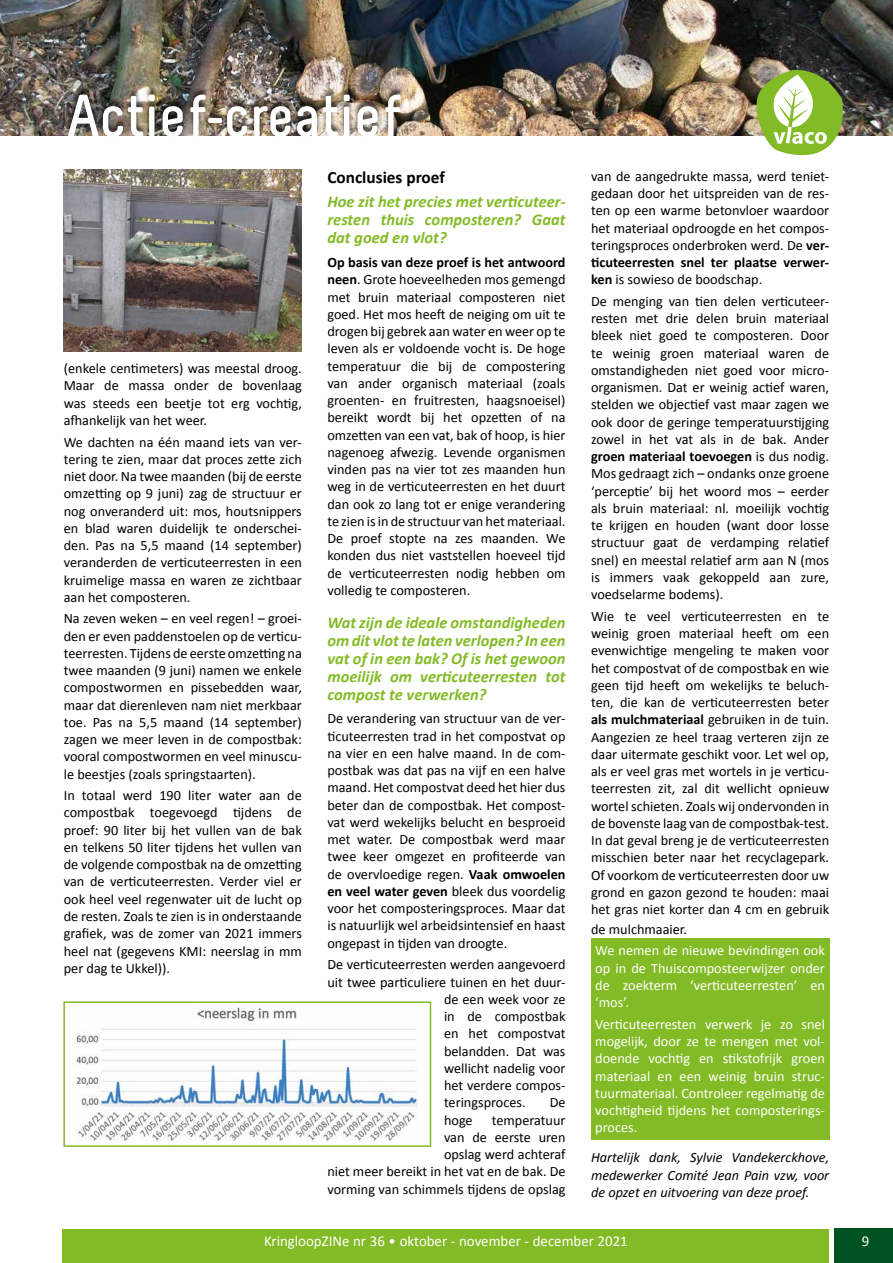
<style>
.page{position:relative;width:893px;height:1263px;background:#fff}
.page>*{position:absolute;margin:0;border:0;box-sizing:border-box;transform-origin:0 0}
.t1{font:700 60px "Melbourne";letter-spacing:-.01em;color:#fff}
.t2{font:700 17.25px "Calibri";color:#000}
.t3{font:italic 700 16.5px/18px "Calibri";color:#83bb26;text-align:justify}
.t4{font:15px "Calibri";color:#fff}
.t5{font:14.25px/17.2px "Calibri";color:#000;text-align:justify}
.t6{font:14.25px/17.2px "Calibri";color:#fff;text-align:justify}
.t7{font:italic 14.25px/17.2px "Calibri";color:#000;text-align:justify}
.s1{font-weight:700}
</style>
<div class="page">
<div style="left:63px;top:1229px;width:766px;height:34px;background:#83bb26"></div>
<div style="left:834px;top:1229px;width:59px;height:34px;background:#005321"></div>
<div style="left:591px;top:938px;width:238px;height:77px;background:#83bb26"></div>
<div style="left:591px;top:1011px;width:238px;height:129px;background:#83bb26"></div>
<img style="left:0;top:0;width:893px;height:136px">
<div style="left:64px;top:86px;width:341px;height:51px;background:#000;opacity:.75"></div>
<img style="left:76px;top:1007px;width:342px;height:135px">
<div style="left:63px;top:1001px;width:368px;height:146px;border:2px solid #83bb26"></div>
<img style="left:63px;top:170px;width:239px;height:181px">
<svg style="left:756px;top:70px;width:87px;height:85px"></svg>
<h1 class="t1" style="left:64px;top:79px;width:338px">Actief-creatief</h1>
<p class="t5" style="left:64px;top:359px;width:240px">(enkele centimeters) was meestal droog.<br>Maar de massa onder de bovenlaag was steeds een beetje tot erg vochtig, afhankelijk van het weer.</p>
<p class="t5" style="left:64px;top:432px;width:240px">We dachten na één maand iets van ver&shy;tering te zien, maar dat proces zette zich niet door. Na twee maanden (bij de eerste omzetting op 9 juni) zag de structuur er nog onveranderd uit: mos, houtsnippers en blad waren duidelijk te onderschei&shy;den. Pas na 5,5 maand (14 september) veranderden de verticuteerresten in een kruimelige massa en waren ze zichtbaar aan het composteren.</p>
<p class="t5" style="left:64px;top:609px;width:240px">Na zeven weken – en veel regen! – groei&shy;den er even paddenstoelen op de verticu&shy;teerresten. Tijdens de eerste omzetting na twee maanden (9 juni) namen we enkele compostwormen en pissebedden waar, maar dat dierenleven nam niet merkbaar toe. Pas na 5,5 maand (14 september) zagen we meer leven in de compostbak: vooral compostwormen en veel minuscu&shy;le beestjes (zoals springstaarten).</p>
<p class="t5" style="left:64px;top:786px;width:240px">In totaal werd 190 liter water aan de compostbak toegevoegd tijdens de proef: 90 liter bij het vullen van de bak en telkens 50 liter tijdens het vullen van de volgende compostbak na de omzetting van de verticuteerresten. Verder viel er ook heel veel regenwater uit de lucht op de resten. Zoals te zien is in onderstaande grafiek, was de zomer van 2021 immers heel nat (gegevens KMI: neerslag in mm per dag te Ukkel)).</p>
<p class="t2" style="left:327px;top:167px;width:119px">Conclusies proef</p>
<p class="t3" style="left:327px;top:192px;width:240px">Hoe zit het precies met verticuteer&shy;resten thuis composteren? Gaat dat goed en vlot?</p>
<p class="t5" style="left:327px;top:253px;width:240px"><span class="s1">Op basis van deze proef is het antwoord neen</span>. Grote hoeveelheden mos gemengd met bruin materiaal composteren niet goed. Het mos heeft de neiging om uit te drogen bij gebrek aan water en weer op te leven als er voldoende vocht is. De hoge temperatuur die bij de compostering van ander organisch materiaal (zoals groenten- en fruitresten, haagsnoeisel) bereikt wordt bij het opzetten of na omzetten van een vat, bak of hoop, is hier nagenoeg afwezig. Levende organismen vinden pas na vier tot zes maanden hun weg in de verticuteerresten en het duurt dan ook zo lang tot er enige verandering te zien is in de structuur van het materiaal.<br>De proef stopte na zes maanden. We konden dus niet vaststellen hoeveel tijd de verticuteerresten nodig hebben om volledig te composteren.</p>
<p class="t3" style="left:327px;top:612px;width:240px">Wat zijn de ideale omstandigheden om dit vlot te laten verlopen? In een vat of in een bak? Of is het gewoon moeilijk om verticuteerresten tot compost te verwerken?</p>
<p class="t5" style="left:327px;top:709px;width:240px">De verandering van structuur van de ver&shy;ticuteerresten trad in het compostvat op na vier en een halve maand. In de com&shy;postbak was dat pas na vijf en een halve maand. Het compostvat deed het hier dus beter dan de compostbak. Het compost&shy;vat werd wekelijks belucht en besproeid met water. De compostbak werd maar twee keer omgezet en profiteerde van de overvloedige regen. <span class="s1">Vaak omwoelen en veel water geven</span> bleek dus voordelig voor het composteringsproces. Maar dat is natuurlijk wel arbeidsintensief en haast ongepast in tijden van droogte.</p>
<p class="t5" style="left:327px;top:955px;width:240px">De verticuteerresten werden aangevoerd</p>
<p class="t5" style="left:327px;top:972px;width:240px">uit twee particuliere tuinen en het duur-</p>
<p class="t5" style="left:444px;top:990px;width:123px">de een week voor ze</p>
<p class="t5" style="left:444px;top:1007px;width:123px">in de compostbak</p>
<p class="t5" style="left:444px;top:1024px;width:123px">en het compostvat</p>
<p class="t5" style="left:444px;top:1041px;width:123px">belandden. Dat was</p>
<p class="t5" style="left:444px;top:1059px;width:123px">wellicht nadelig voor</p>
<p class="t5" style="left:444px;top:1076px;width:123px">het verdere compos-</p>
<p class="t5" style="left:444px;top:1093px;width:83px">teringsproces.</p>
<p class="t5" style="left:550px;top:1093px;width:17px">De</p>
<p class="t5" style="left:444px;top:1110px;width:30px">hoge</p>
<p class="t5" style="left:327px;top:1110px;width:240px;text-align:right">temperatuur<br>van de eerste uren<br>opslag werd achteraf<br>niet meer bereikt in het vat en de bak. De vorming van schimmels tijdens de opslag</p>
<p class="t5" style="left:591px;top:167px;width:240px">van de aangedrukte massa, werd teniet&shy;gedaan door het uitspreiden van de res&shy;ten op een warme betonvloer waardoor het materiaal opdroogde en het compos&shy;teringsproces onderbroken werd. De <span class="s1">ver&shy;ticuteerresten snel ter plaatse verwer&shy;ken</span> is sowieso de boodschap.</p>
<p class="t5" style="left:591px;top:292px;width:240px">De menging van tien delen verticuteer&shy;resten met drie delen bruin materiaal bleek niet goed te composteren. Door te weinig groen materiaal waren de omstandigheden niet goed voor micro&shy;organismen. Dat er weinig actief waren, stelden we objectief vast maar zagen we ook door de geringe temperatuurstijging zowel in het vat als in de bak. Ander <span class="s1">groen materiaal toevoegen</span> is dus nodig.<br>Mos gedraagt zich – ondanks onze groene ‘perceptie’ bij het woord mos – eerder als bruin materiaal: nl. moeilijk vochtig te krijgen en houden (want door losse structuur gaat de verdamping relatief snel) en meestal relatief arm aan N (mos is immers vaak gekoppeld aan zure, voedselarme bodems).</p>
<p class="t5" style="left:591px;top:607px;width:240px">Wie te veel verticuteerresten en te weinig groen materiaal heeft om een evenwichtige mengeling te maken voor het compostvat of de compostbak en wie geen tijd heeft om wekelijks te beluch&shy;ten, die kan de verticuteerresten beter <span class="s1">als mulchmateriaal</span> gebruiken in de tuin.<br>Aangezien ze heel traag verteren zijn ze daar uitermate geschikt voor. Let wel op, als er veel gras met wortels in je verticu&shy;teerresten zit, zal dit wellicht opnieuw wortel schieten. Zoals wij ondervonden in de bovenste laag van de compostbak-test.<br>In dat geval breng je de verticuteerresten misschien beter naar het recyclagepark.<br>Of voorkom de verticuteerresten door uw grond en gazon gezond te houden: maai het gras niet korter dan 4 cm en gebruik</p>
<p class="t5" style="left:591px;top:920px;width:97px">de mulchmaaier.</p>
<p class="t6" style="left:595px;top:941px;width:231px">We nemen de nieuwe bevindingen ook op in de Thuiscomposteerwijzer onder de zoekterm ‘verticuteerresten’ en ‘mos’.</p>
<p class="t6" style="left:595px;top:1015px;width:231px">Verticuteerresten verwerk je zo snel mogelijk, door ze te mengen met vol&shy;doende vochtig en stikstofrijk groen materiaal en een weinig bruin struc&shy;tuurmateriaal. Controleer regelmatig de vochtigheid tijdens het composterings&shy;proces.</p>
<p class="t7" style="left:591px;top:1148px;width:240px">Hartelijk dank, Sylvie Vandekerckhove, medewerker Comité Jean Pain vzw, voor de opzet en uitvoering van deze proef.</p>
<p class="t4" style="left:264px;top:1232px;width:365px">KringloopZINe nr 36 • oktober - november - december 2021</p>
<p class="t4" style="left:862px;top:1232px;width:9px">9</p>
</div>
